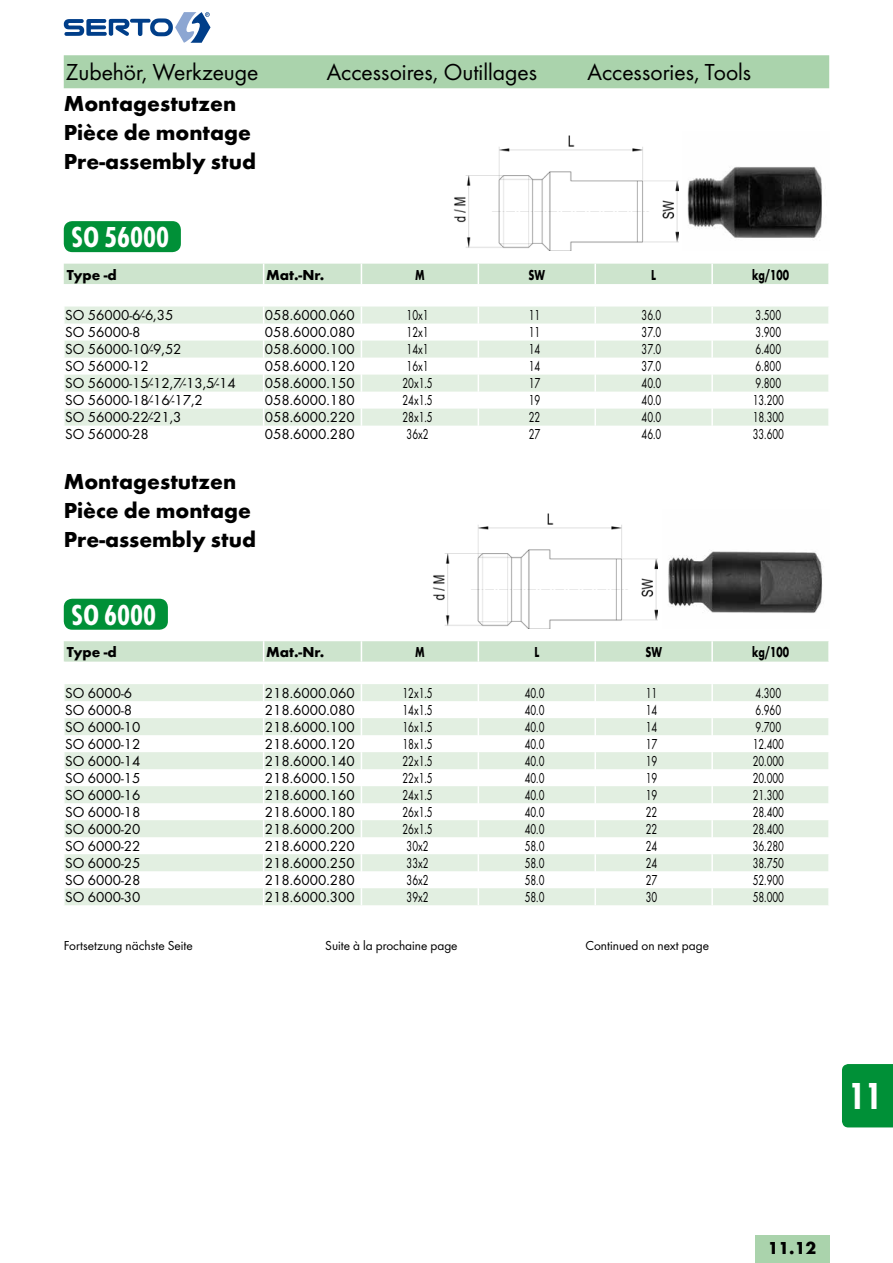
<style>
.page{position:relative;width:893px;height:1263px;background:#fff}
.page>*{position:absolute;margin:0;border:0;box-sizing:border-box;transform-origin:0 0}
.t1{font:700 39px "Futura Con";color:#fff}
.t2{font:700 30px "Futura Con";color:#fff}
.t3{font:24px "Futura Boo";color:#000}
.t4{font:700 22.5px/28.8px "Futura";color:#000}
.t5{font:700 18px "Futura";color:#000}
.t6{font:15px "Futura Boo";color:#000}
.t7{font:15px "Futura Boo";color:#000;scale:.7 1}
.t8{font:700 15px "Futura";color:#000}
.t9{font:700 15px "Futura";color:#000;scale:.7 1}
.t10{font:13.5px "Futura Boo";color:#000}
</style>
<div class="page">
<svg style="left:64px;top:12px;width:147px;height:31px"></svg>
<svg style="left:63px;top:55px;width:767px;height:371px"></svg>
<hr style="left:594px;top:264px;width:2px;height:20px;background:#fff">
<hr style="left:711px;top:264px;width:2px;height:20px;background:#fff">
<hr style="left:828px;top:264px;width:2px;height:20px;background:#fff">
<img style="left:450px;top:132px;width:228px;height:119px">
<img style="left:682px;top:132px;width:147px;height:119px">
<div style="left:64px;top:221px;width:117px;height:31px;background:#009037;border-radius:9px"></div>
<svg style="left:63px;top:598px;width:766px;height:307px"></svg>
<hr style="left:594px;top:641px;width:2px;height:21px;background:#fff">
<hr style="left:711px;top:641px;width:2px;height:21px;background:#fff">
<hr style="left:828px;top:641px;width:2px;height:21px;background:#fff">
<img style="left:430px;top:513px;width:228px;height:115px">
<img style="left:662px;top:550px;width:167px;height:78px">
<div style="left:64px;top:599px;width:104px;height:31px;background:#009037;border-radius:9px"></div>
<div style="left:755px;top:1235px;width:74px;height:28px;background:#aad3ac"></div>
<div style="left:842px;top:1064px;width:51px;height:63px;background:#009037"></div>
<h3 class="t3" style="left:66px;top:57px;width:194px">Zubehör, Werkzeuge</h3>
<h3 class="t3" style="left:327px;top:57px;width:212px">Accessoires, Outillages</h3>
<h3 class="t3" style="left:587px;top:57px;width:165px">Accessories, Tools</h3>
<h3 class="t4" style="left:64px;top:89px;width:194px">Montagestutzen<br>Pièce de montage<br>Pre-assembly stud</h3>
<h2 class="t2" style="left:71px;top:220px;width:99px">SO 56000</h2>
<p class="t8" style="left:67px;top:265px;width:51px">Type -d</p>
<p class="t8" style="left:266px;top:265px;width:60px">Mat.-Nr.</p>
<p class="t9" style="left:415px;top:265px;width:15px">M</p>
<p class="t9" style="left:528px;top:265px;width:25px">SW</p>
<p class="t9" style="left:651px;top:265px;width:9px">L</p>
<p class="t9" style="left:752px;top:265px;width:54px">kg/100</p>
<p class="t6" style="left:65px;top:306px;width:110px">SO 56000-6/-6,35</p>
<p class="t6" style="left:265px;top:306px;width:91px">058.6000.060</p>
<p class="t7" style="left:407px;top:306px;width:33px">10x1</p>
<p class="t7" style="left:529px;top:306px;width:18px">11</p>
<p class="t7" style="left:642px;top:306px;width:30px">36.0</p>
<p class="t7" style="left:756px;top:306px;width:38px">3.500</p>
<p class="t6" style="left:65px;top:323px;width:77px">SO 56000-8</p>
<p class="t6" style="left:265px;top:323px;width:91px">058.6000.080</p>
<p class="t7" style="left:407px;top:323px;width:33px">12x1</p>
<p class="t7" style="left:529px;top:323px;width:18px">11</p>
<p class="t7" style="left:642px;top:323px;width:30px">37.0</p>
<p class="t7" style="left:756px;top:323px;width:38px">3.900</p>
<p class="t6" style="left:65px;top:340px;width:118px">SO 56000-10/-9,52</p>
<p class="t6" style="left:265px;top:340px;width:91px">058.6000.100</p>
<p class="t7" style="left:407px;top:340px;width:33px">14x1</p>
<p class="t7" style="left:529px;top:340px;width:18px">14</p>
<p class="t7" style="left:642px;top:340px;width:30px">37.0</p>
<p class="t7" style="left:756px;top:340px;width:38px">6.400</p>
<p class="t6" style="left:65px;top:357px;width:85px">SO 56000-12</p>
<p class="t6" style="left:265px;top:357px;width:91px">058.6000.120</p>
<p class="t7" style="left:407px;top:357px;width:33px">16x1</p>
<p class="t7" style="left:529px;top:357px;width:18px">14</p>
<p class="t7" style="left:642px;top:357px;width:30px">37.0</p>
<p class="t7" style="left:756px;top:357px;width:38px">6.800</p>
<p class="t6" style="left:65px;top:374px;width:172px">SO 56000-15/-12,7/-13,5/-14</p>
<p class="t6" style="left:265px;top:374px;width:91px">058.6000.150</p>
<p class="t7" style="left:402px;top:374px;width:45px">20x1.5</p>
<p class="t7" style="left:529px;top:374px;width:18px">17</p>
<p class="t7" style="left:642px;top:374px;width:30px">40.0</p>
<p class="t7" style="left:756px;top:374px;width:38px">9.800</p>
<p class="t6" style="left:65px;top:391px;width:139px">SO 56000-18/-16/-17,2</p>
<p class="t6" style="left:265px;top:391px;width:91px">058.6000.180</p>
<p class="t7" style="left:402px;top:391px;width:45px">24x1.5</p>
<p class="t7" style="left:529px;top:391px;width:18px">19</p>
<p class="t7" style="left:642px;top:391px;width:30px">40.0</p>
<p class="t7" style="left:753px;top:391px;width:46px">13.200</p>
<p class="t6" style="left:65px;top:408px;width:118px">SO 56000-22/-21,3</p>
<p class="t6" style="left:265px;top:408px;width:91px">058.6000.220</p>
<p class="t7" style="left:402px;top:408px;width:45px">28x1.5</p>
<p class="t7" style="left:529px;top:408px;width:18px">22</p>
<p class="t7" style="left:642px;top:408px;width:30px">40.0</p>
<p class="t7" style="left:753px;top:408px;width:46px">18.300</p>
<p class="t6" style="left:65px;top:425px;width:85px">SO 56000-28</p>
<p class="t6" style="left:265px;top:425px;width:91px">058.6000.280</p>
<p class="t7" style="left:407px;top:425px;width:33px">36x2</p>
<p class="t7" style="left:529px;top:425px;width:18px">27</p>
<p class="t7" style="left:642px;top:425px;width:30px">46.0</p>
<p class="t7" style="left:753px;top:425px;width:46px">33.600</p>
<h3 class="t4" style="left:64px;top:467px;width:194px">Montagestutzen<br>Pièce de montage<br>Pre-assembly stud</h3>
<h2 class="t2" style="left:71px;top:597px;width:86px">SO 6000</h2>
<p class="t8" style="left:67px;top:643px;width:51px">Type -d</p>
<p class="t8" style="left:266px;top:643px;width:60px">Mat.-Nr.</p>
<p class="t9" style="left:415px;top:643px;width:15px">M</p>
<p class="t9" style="left:534px;top:643px;width:9px">L</p>
<p class="t9" style="left:645px;top:643px;width:25px">SW</p>
<p class="t9" style="left:752px;top:643px;width:54px">kg/100</p>
<p class="t6" style="left:65px;top:683px;width:68px">SO 6000-6</p>
<p class="t6" style="left:265px;top:683px;width:91px">218.6000.060</p>
<p class="t7" style="left:402px;top:683px;width:45px">12x1.5</p>
<p class="t7" style="left:525px;top:683px;width:30px">40.0</p>
<p class="t7" style="left:646px;top:683px;width:18px">11</p>
<p class="t7" style="left:756px;top:683px;width:38px">4.300</p>
<p class="t6" style="left:65px;top:701px;width:68px">SO 6000-8</p>
<p class="t6" style="left:265px;top:701px;width:91px">218.6000.080</p>
<p class="t7" style="left:402px;top:701px;width:45px">14x1.5</p>
<p class="t7" style="left:525px;top:701px;width:30px">40.0</p>
<p class="t7" style="left:646px;top:701px;width:18px">14</p>
<p class="t7" style="left:756px;top:701px;width:38px">6.960</p>
<p class="t6" style="left:65px;top:718px;width:77px">SO 6000-10</p>
<p class="t6" style="left:265px;top:718px;width:91px">218.6000.100</p>
<p class="t7" style="left:402px;top:718px;width:45px">16x1.5</p>
<p class="t7" style="left:525px;top:718px;width:30px">40.0</p>
<p class="t7" style="left:646px;top:718px;width:18px">14</p>
<p class="t7" style="left:756px;top:718px;width:38px">9.700</p>
<p class="t6" style="left:65px;top:735px;width:77px">SO 6000-12</p>
<p class="t6" style="left:265px;top:735px;width:91px">218.6000.120</p>
<p class="t7" style="left:402px;top:735px;width:45px">18x1.5</p>
<p class="t7" style="left:525px;top:735px;width:30px">40.0</p>
<p class="t7" style="left:646px;top:735px;width:18px">17</p>
<p class="t7" style="left:753px;top:735px;width:46px">12.400</p>
<p class="t6" style="left:65px;top:752px;width:77px">SO 6000-14</p>
<p class="t6" style="left:265px;top:752px;width:91px">218.6000.140</p>
<p class="t7" style="left:402px;top:752px;width:45px">22x1.5</p>
<p class="t7" style="left:525px;top:752px;width:30px">40.0</p>
<p class="t7" style="left:646px;top:752px;width:18px">19</p>
<p class="t7" style="left:753px;top:752px;width:46px">20.000</p>
<p class="t6" style="left:65px;top:769px;width:77px">SO 6000-15</p>
<p class="t6" style="left:265px;top:769px;width:91px">218.6000.150</p>
<p class="t7" style="left:402px;top:769px;width:45px">22x1.5</p>
<p class="t7" style="left:525px;top:769px;width:30px">40.0</p>
<p class="t7" style="left:646px;top:769px;width:18px">19</p>
<p class="t7" style="left:753px;top:769px;width:46px">20.000</p>
<p class="t6" style="left:65px;top:786px;width:77px">SO 6000-16</p>
<p class="t6" style="left:265px;top:786px;width:91px">218.6000.160</p>
<p class="t7" style="left:402px;top:786px;width:45px">24x1.5</p>
<p class="t7" style="left:525px;top:786px;width:30px">40.0</p>
<p class="t7" style="left:646px;top:786px;width:18px">19</p>
<p class="t7" style="left:753px;top:786px;width:46px">21.300</p>
<p class="t6" style="left:65px;top:803px;width:77px">SO 6000-18</p>
<p class="t6" style="left:265px;top:803px;width:91px">218.6000.180</p>
<p class="t7" style="left:402px;top:803px;width:45px">26x1.5</p>
<p class="t7" style="left:525px;top:803px;width:30px">40.0</p>
<p class="t7" style="left:646px;top:803px;width:18px">22</p>
<p class="t7" style="left:753px;top:803px;width:46px">28.400</p>
<p class="t6" style="left:65px;top:820px;width:77px">SO 6000-20</p>
<p class="t6" style="left:265px;top:820px;width:91px">218.6000.200</p>
<p class="t7" style="left:402px;top:820px;width:45px">26x1.5</p>
<p class="t7" style="left:525px;top:820px;width:30px">40.0</p>
<p class="t7" style="left:646px;top:820px;width:18px">22</p>
<p class="t7" style="left:753px;top:820px;width:46px">28.400</p>
<p class="t6" style="left:65px;top:837px;width:77px">SO 6000-22</p>
<p class="t6" style="left:265px;top:837px;width:91px">218.6000.220</p>
<p class="t7" style="left:407px;top:837px;width:33px">30x2</p>
<p class="t7" style="left:525px;top:837px;width:30px">58.0</p>
<p class="t7" style="left:646px;top:837px;width:18px">24</p>
<p class="t7" style="left:753px;top:837px;width:46px">36.280</p>
<p class="t6" style="left:65px;top:854px;width:77px">SO 6000-25</p>
<p class="t6" style="left:265px;top:854px;width:91px">218.6000.250</p>
<p class="t7" style="left:407px;top:854px;width:33px">33x2</p>
<p class="t7" style="left:525px;top:854px;width:30px">58.0</p>
<p class="t7" style="left:646px;top:854px;width:18px">24</p>
<p class="t7" style="left:753px;top:854px;width:46px">38.750</p>
<p class="t6" style="left:65px;top:871px;width:77px">SO 6000-28</p>
<p class="t6" style="left:265px;top:871px;width:91px">218.6000.280</p>
<p class="t7" style="left:407px;top:871px;width:33px">36x2</p>
<p class="t7" style="left:525px;top:871px;width:30px">58.0</p>
<p class="t7" style="left:646px;top:871px;width:18px">27</p>
<p class="t7" style="left:753px;top:871px;width:46px">52.900</p>
<p class="t6" style="left:65px;top:888px;width:77px">SO 6000-30</p>
<p class="t6" style="left:265px;top:888px;width:91px">218.6000.300</p>
<p class="t7" style="left:407px;top:888px;width:33px">39x2</p>
<p class="t7" style="left:525px;top:888px;width:30px">58.0</p>
<p class="t7" style="left:646px;top:888px;width:18px">30</p>
<p class="t7" style="left:753px;top:888px;width:46px">58.000</p>
<p class="t10" style="left:64px;top:937px;width:131px">Fortsetzung nächste Seite</p>
<p class="t10" style="left:325px;top:937px;width:134px">Suite à la prochaine page</p>
<p class="t10" style="left:586px;top:937px;width:125px">Continued on next page</p>
<h1 class="t1" style="left:848px;top:1073px;width:35px">11</h1>
<p class="t5" style="left:768px;top:1237px;width:50px">11.12</p>
</div>
